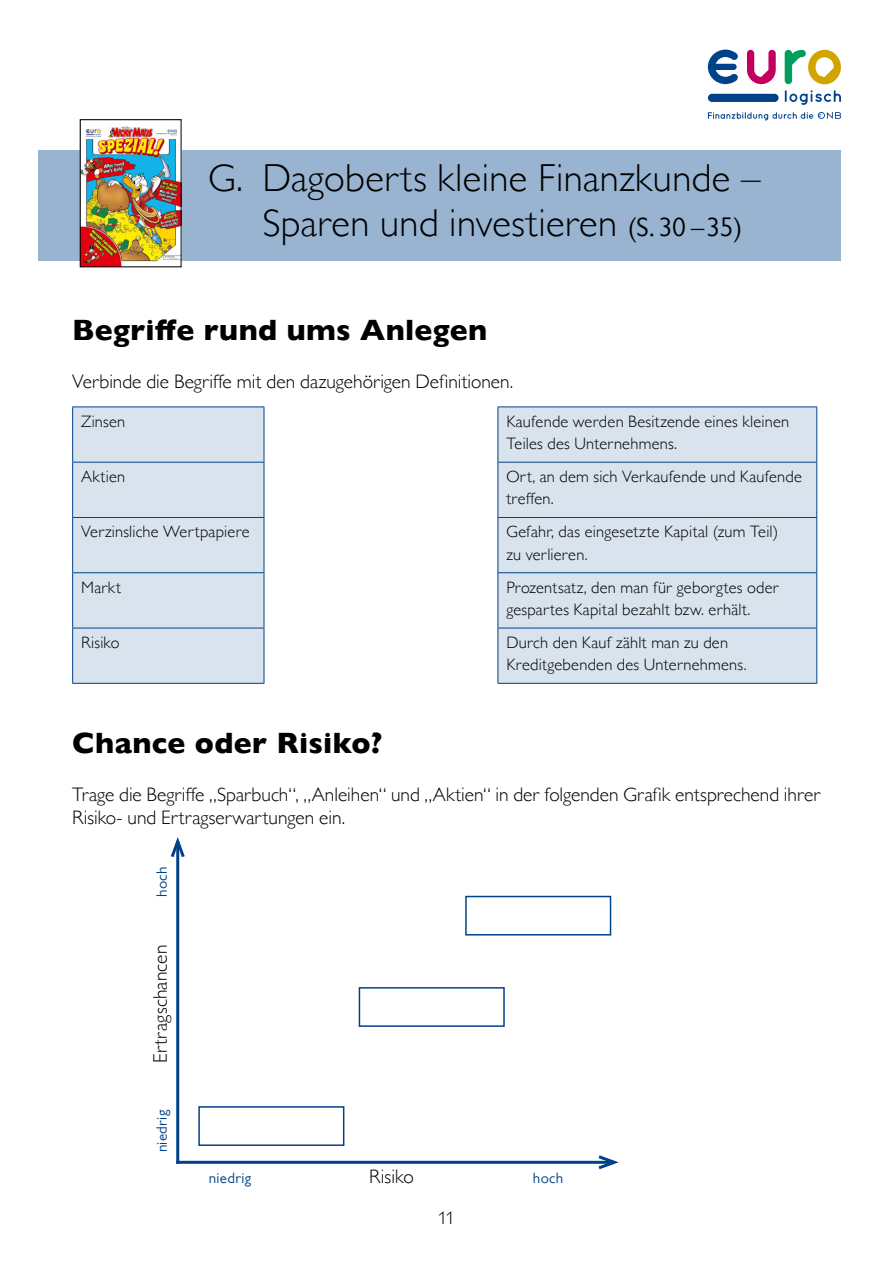
<style>
.page{position:relative;width:893px;height:1263px;background:#fff}
.page>*{position:absolute;margin:0;border:0;box-sizing:border-box;transform-origin:0 0}
.t1{font:300 39px/45px "Gill Sans MT Pro";letter-spacing:.01em;color:#000}
.t2{font:800 30px "Gill Sans MT Pro";letter-spacing:.01em;color:#000}
.t3{font:300 19.5px/22.5px "Gill Sans MT Pro";color:#000}
.t4{font:300 18px "Gill Sans MT Pro";color:#000}
.t5{font:300 16.5px/22.5px "Gill Sans MT Pro";letter-spacing:.015em;color:#000}
.t6{font:15px "Gill Sans MT Pro";letter-spacing:.02em;color:#004289}
.s1{font-weight:400;font-size:27px}
</style>
<div class="page">
<div style="left:38px;top:150px;width:803px;height:110px;background:#99b4d0"></div>
<div style="left:708px;top:94px;width:71px;height:8px;background:#004289;border-radius:4px"></div>
<svg style="left:785px;top:90px;width:56px;height:15px"></svg>
<svg style="left:785px;top:50px;width:56px;height:34px"></svg>
<svg style="left:747px;top:50px;width:29px;height:34px"></svg>
<svg style="left:708px;top:50px;width:30px;height:34px"></svg>
<svg style="left:708px;top:112px;width:133px;height:8px"></svg>
<img style="left:82px;top:126px;width:97px;height:139px">
<div style="left:80px;top:120px;width:101px;height:147px;border:1px solid #000"></div>
<svg style="left:73px;top:407px;width:743px;height:276px;fill:#d9e3ed"></svg>
<hr style="left:72px;top:407px;width:1px;height:55px;background:#004289">
<hr style="left:72px;top:406px;width:192px;height:1px;background:#004289">
<hr style="left:264px;top:407px;width:1px;height:55px;background:#004289">
<hr style="left:497px;top:407px;width:1px;height:55px;background:#004289">
<hr style="left:497px;top:406px;width:320px;height:1px;background:#004289">
<hr style="left:816px;top:407px;width:1px;height:55px;background:#004289">
<hr style="left:72px;top:463px;width:1px;height:54px;background:#004289">
<hr style="left:72px;top:462px;width:192px;height:1px;background:#004289">
<hr style="left:264px;top:463px;width:1px;height:54px;background:#004289">
<hr style="left:497px;top:463px;width:1px;height:54px;background:#004289">
<hr style="left:497px;top:462px;width:320px;height:1px;background:#004289">
<hr style="left:816px;top:463px;width:1px;height:54px;background:#004289">
<hr style="left:72px;top:518px;width:1px;height:54px;background:#004289">
<hr style="left:72px;top:517px;width:192px;height:1px;background:#004289">
<hr style="left:264px;top:518px;width:1px;height:54px;background:#004289">
<hr style="left:497px;top:518px;width:1px;height:54px;background:#004289">
<hr style="left:497px;top:517px;width:320px;height:1px;background:#004289">
<hr style="left:816px;top:518px;width:1px;height:54px;background:#004289">
<hr style="left:72px;top:573px;width:1px;height:55px;background:#004289">
<hr style="left:72px;top:572px;width:192px;height:1px;background:#004289">
<hr style="left:264px;top:573px;width:1px;height:55px;background:#004289">
<hr style="left:497px;top:573px;width:1px;height:55px;background:#004289">
<hr style="left:497px;top:572px;width:320px;height:1px;background:#004289">
<hr style="left:816px;top:573px;width:1px;height:55px;background:#004289">
<hr style="left:72px;top:628px;width:1px;height:55px;background:#004289">
<hr style="left:72px;top:628px;width:192px;height:1px;background:#004289">
<hr style="left:72px;top:683px;width:192px;height:1px;background:#004289">
<hr style="left:264px;top:628px;width:1px;height:55px;background:#004289">
<hr style="left:497px;top:628px;width:1px;height:55px;background:#004289">
<hr style="left:497px;top:628px;width:320px;height:1px;background:#004289">
<hr style="left:816px;top:628px;width:1px;height:55px;background:#004289">
<hr style="left:497px;top:683px;width:320px;height:1px;background:#004289">
<hr style="left:176px;top:841px;width:3px;height:323px;background:#004289">
<svg style="left:171px;top:837px;width:14px;height:23px"></svg>
<hr style="left:176px;top:1161px;width:438px;height:3px;background:#004289">
<svg style="left:595px;top:1155px;width:24px;height:15px"></svg>
<div style="left:198px;top:1106px;width:146px;height:40px;border:2px solid #004289"></div>
<div style="left:359px;top:987px;width:146px;height:40px;border:2px solid #004289"></div>
<div style="left:465px;top:896px;width:146px;height:39px;border:2px solid #004289"></div>
<h1 class="t1" style="left:262px;top:155px;width:500px;text-indent:-54px">G. Dagoberts kleine Finanzkunde –<br>Sparen und investieren <span class="s1">(S. 30 –35)</span></h1>
<h2 class="t2" style="left:72px;top:312px;width:416px">Begriffe rund ums Anlegen</h2>
<p class="t3" style="left:72px;top:370px;width:443px">Verbinde die Begriffe mit den dazugehörigen Definitionen.</p>
<p class="t5" style="left:81px;top:410px;width:46px">Zinsen</p>
<p class="t5" style="left:506px;top:410px;width:284px">Kaufende werden Besitzende eines kleinen<br>Teiles des Unternehmens.</p>
<p class="t5" style="left:81px;top:465px;width:46px">Aktien</p>
<p class="t5" style="left:506px;top:465px;width:297px">Ort, an dem sich Verkaufende und Kaufende treffen.</p>
<p class="t5" style="left:81px;top:520px;width:170px">Verzinsliche Wertpapiere</p>
<p class="t5" style="left:506px;top:520px;width:273px">Gefahr, das eingesetzte Kapital (zum Teil) zu verlieren.</p>
<p class="t5" style="left:81px;top:575px;width:41px">Markt</p>
<p class="t5" style="left:506px;top:575px;width:274px">Prozentsatz, den man für geborgtes oder gespartes Kapital bezahlt bzw. erhält.</p>
<p class="t5" style="left:81px;top:631px;width:40px">Risiko</p>
<p class="t5" style="left:506px;top:631px;width:240px">Durch den Kauf zählt man zu den<br>Kreditgebenden des Unternehmens.</p>
<h2 class="t2" style="left:72px;top:725px;width:311px">Chance oder Risiko?</h2>
<p class="t3" style="left:72px;top:783px;width:750px">Trage die Begriffe „Sparbuch“, „Anleihen“ und „Aktien“ in der folgenden Grafik entsprechend ihrer<br>Risiko- und Ertragserwartungen ein.</p>
<p class="t6" style="left:153px;top:897px;width:32px;rotate:-90deg">hoch</p>
<p class="t3" style="left:149px;top:1063px;width:120px;rotate:-90deg">Ertragschancen</p>
<p class="t6" style="left:153px;top:1152px;width:44px;rotate:-90deg">niedrig</p>
<p class="t6" style="left:209px;top:1169px;width:44px">niedrig</p>
<p class="t3" style="left:369px;top:1164px;width:46px">Risiko</p>
<p class="t6" style="left:533px;top:1169px;width:32px">hoch</p>
<p class="t4" style="left:438px;top:1207px;width:18px">11</p>
</div>
